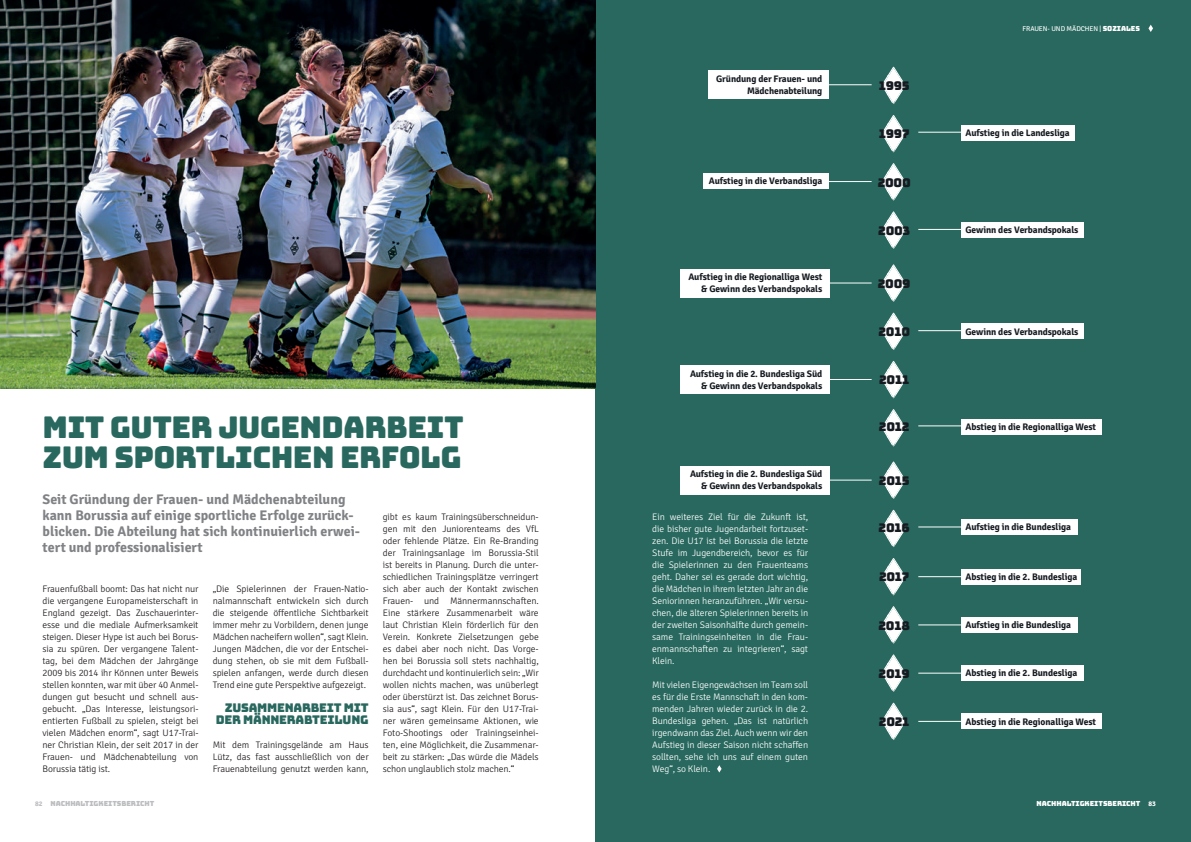
<style>
.page{position:relative;width:1191px;height:842px;background:#fff}
.page>*{position:absolute;margin:0;border:0;box-sizing:border-box;transform-origin:0 0}
.t1{font:30px/30px "Bungee";letter-spacing:-.02em;color:#28685e}
.t2{font:700 14px/16px "Signika Negative";color:#808285}
.t3{font:12px "Bungee";letter-spacing:-.02em;color:#161b21}
.t4{font:12px/12px "Bungee";letter-spacing:-.02em;color:#28685e;text-align:right}
.t5{font:300 9.5px/12px "Signika Negative";letter-spacing:-.01em;color:#231f20;text-align:justify}
.t6{font:300 9.5px/12px "Signika Negative";letter-spacing:-.01em;color:#fff;text-align:justify}
.t7{font:700 9.5px/12px "Signika Negative";letter-spacing:-.01em;color:#161b21;text-align:right}
.t8{font:7px "Signika Negative";letter-spacing:-.01em;color:#fff}
.t9{font:7px "Bungee";letter-spacing:-.01em;color:#bcbdc0}
.t10{font:7px "Bungee";letter-spacing:-.01em;color:#fff}
.s1{font-family:"Bungee"}
.s2{font-family:"Signika";font-weight:700}
</style>
<div class="page">
<div style="left:595px;top:0;width:596px;height:842px;background:#28685e"></div>
<svg style="left:1148px;top:25px;width:5px;height:7px"></svg>
<img style="left:0;top:0;width:595px;height:388px">
<hr style="left:825px;top:84px;width:46px;height:1px;background:#fff">
<hr style="left:825px;top:282px;width:46px;height:1px;background:#fff">
<hr style="left:825px;top:379px;width:46px;height:1px;background:#fff">
<hr style="left:825px;top:480px;width:46px;height:1px;background:#fff">
<hr style="left:918px;top:526px;width:46px;height:1px;background:#fff">
<hr style="left:918px;top:576px;width:46px;height:1px;background:#fff">
<hr style="left:918px;top:673px;width:46px;height:1px;background:#fff">
<hr style="left:918px;top:721px;width:46px;height:1px;background:#fff">
<hr style="left:918px;top:624px;width:46px;height:1px;background:#fff">
<hr style="left:918px;top:132px;width:46px;height:1px;background:#fff">
<hr style="left:825px;top:181px;width:46px;height:1px;background:#fff">
<hr style="left:918px;top:229px;width:46px;height:1px;background:#fff">
<hr style="left:918px;top:330px;width:46px;height:1px;background:#fff">
<hr style="left:918px;top:425px;width:46px;height:1px;background:#fff">
<svg style="left:881px;top:67px;width:24px;height:37px"></svg>
<svg style="left:881px;top:264px;width:24px;height:38px"></svg>
<svg style="left:881px;top:461px;width:24px;height:38px"></svg>
<svg style="left:882px;top:163px;width:23px;height:38px"></svg>
<svg style="left:881px;top:361px;width:24px;height:37px"></svg>
<svg style="left:882px;top:558px;width:23px;height:37px"></svg>
<svg style="left:881px;top:703px;width:24px;height:37px"></svg>
<svg style="left:881px;top:115px;width:24px;height:37px"></svg>
<svg style="left:881px;top:313px;width:24px;height:37px"></svg>
<svg style="left:881px;top:510px;width:24px;height:37px"></svg>
<svg style="left:881px;top:654px;width:24px;height:38px"></svg>
<svg style="left:881px;top:211px;width:24px;height:38px"></svg>
<svg style="left:882px;top:409px;width:23px;height:38px"></svg>
<svg style="left:881px;top:606px;width:24px;height:38px"></svg>
<div style="left:709px;top:71px;width:120px;height:28px;background:#fff"></div>
<div style="left:680px;top:269px;width:149px;height:28px;background:#fff"></div>
<div style="left:680px;top:366px;width:149px;height:28px;background:#fff"></div>
<div style="left:680px;top:466px;width:149px;height:28px;background:#fff"></div>
<div style="left:961px;top:125px;width:113px;height:16px;background:#fff"></div>
<div style="left:703px;top:173px;width:126px;height:16px;background:#fff"></div>
<div style="left:961px;top:222px;width:122px;height:16px;background:#fff"></div>
<div style="left:961px;top:324px;width:122px;height:15px;background:#fff"></div>
<div style="left:961px;top:419px;width:140px;height:15px;background:#fff"></div>
<div style="left:961px;top:519px;width:116px;height:16px;background:#fff"></div>
<div style="left:961px;top:569px;width:119px;height:15px;background:#fff"></div>
<div style="left:961px;top:665px;width:122px;height:16px;background:#fff"></div>
<div style="left:961px;top:714px;width:140px;height:15px;background:#fff"></div>
<div style="left:961px;top:617px;width:116px;height:16px;background:#fff"></div>
<svg style="left:717px;top:765px;width:4px;height:7px"></svg>
<p class="t7" style="left:716px;top:73px;width:108px">Gründung der Frauen- und<br>Mädchenabteilung</p>
<p class="t7" style="left:709px;top:175px;width:115px">Aufstieg in die Verbandsliga</p>
<p class="t7" style="left:688px;top:271px;width:135px">Aufstieg in die Regionalliga West &amp; Gewinn des Verbandspokals</p>
<h1 class="t1" style="left:43px;top:413px;width:423px">MIT GUTER JUGENDARBEIT<br>ZUM SPORTLICHEN ERFOLG</h1>
<p class="t7" style="left:690px;top:367px;width:134px">Aufstieg in die 2. Bundesliga Süd &amp; Gewinn des Verbandspokals</p>
<p class="t7" style="left:690px;top:468px;width:134px">Aufstieg in die 2. Bundesliga Süd &amp; Gewinn des Verbandspokals</p>
<h2 class="t2" style="left:43px;top:491px;width:319px">Seit Gründung der Frauen- und Mädchenabteilung kann Borussia auf einige sportliche Erfolge zurück&shy;blicken. Die Abteilung hat sich kontinuierlich erwei&shy;tert und professionalisiert</h2>
<p class="t5" style="left:43px;top:583px;width:157px">Frauenfußball boomt: Das hat nicht nur die vergangene Europameisterschaft in England gezeigt. Das Zuschauerinter&shy;esse und die mediale Aufmerksamkeit steigen. Dieser Hype ist auch bei Borus&shy;sia zu spüren. Der vergangene Talent&shy;tag, bei dem Mädchen der Jahrgänge 2009 bis 2014 ihr Können unter Beweis stellen konnten, war mit über 40 Anmel&shy;dungen gut besucht und schnell aus&shy;gebucht. „Das Interesse, leistungsori&shy;entierten Fußball zu spielen, steigt bei vielen Mädchen enorm“, sagt U17-Trai&shy;ner Christian Klein, der seit 2017 in der Frauen- und Mädchenabteilung von Borussia tätig ist.</p>
<p class="t5" style="left:213px;top:583px;width:157px">„Die Spielerinnen der Frauen-Natio&shy;nalmannschaft entwickeln sich durch die steigende öffentliche Sichtbarkeit immer mehr zu Vorbildern, denen junge Mädchen nacheifern wollen“, sagt Klein.<br>Jungen Mädchen, die vor der Entschei&shy;dung stehen, ob sie mit dem Fußball&shy;spielen anfangen, werde durch diesen Trend eine gute Perspektive aufgezeigt.</p>
<p class="t4" style="left:216px;top:702px;width:154px">ZUSAMMENARBEIT MIT<br>DER MÄNNERABTEILUNG</p>
<p class="t5" style="left:213px;top:739px;width:157px">Mit dem Trainingsgelände am Haus Lütz, das fast ausschließlich von der Frauenabteilung genutzt werden kann,</p>
<p class="t5" style="left:383px;top:511px;width:157px">gibt es kaum Trainingsüberschneidun&shy;gen mit den Juniorenteams des VfL oder fehlende Plätze. Ein Re-Branding der Trainingsanlage im Borussia-Stil ist bereits in Planung. Durch die unter&shy;schiedlichen Trainingsplätze verringert sich aber auch der Kontakt zwischen Frauen- und Männermannschaften.<br>Eine stärkere Zusammenarbeit wäre laut Christian Klein förderlich für den Verein. Konkrete Zielsetzungen gebe es dabei aber noch nicht. Das Vorge&shy;hen bei Borussia soll stets nachhaltig, durchdacht und kontinuierlich sein: „Wir wollen nichts machen, was unüberlegt oder überstürzt ist. Das zeichnet Borus&shy;sia aus“, sagt Klein. Für den U17-Trai&shy;ner wären gemeinsame Aktionen, wie Foto-Shootings oder Trainingseinhei&shy;ten, eine Möglichkeit, die Zusammenar&shy;beit zu stärken: „Das würde die Mädels schon unglaublich stolz machen.“</p>
<p class="t6" style="left:652px;top:511px;width:157px">Ein weiteres Ziel für die Zukunft ist, die bisher gute Jugendarbeit fortzuset&shy;zen. Die U17 ist bei Borussia die letzte Stufe im Jugendbereich, bevor es für die Spielerinnen zu den Frauenteams geht. Daher sei es gerade dort wichtig, die Mädchen in ihrem letzten Jahr an die Seniorinnen heranzuführen. „Wir versu&shy;chen, die älteren Spielerinnen bereits in der zweiten Saisonhälfte durch gemein&shy;same Trainingseinheiten in die Frau&shy;enmannschaften zu integrieren“, sagt Klein.</p>
<p class="t6" style="left:652px;top:679px;width:157px">Mit vielen Eigengewächsen im Team soll es für die Erste Mannschaft in den kom&shy;menden Jahren wieder zurück in die 2.<br>Bundesliga gehen. „Das ist natürlich irgendwann das Ziel. Auch wenn wir den Aufstieg in dieser Saison nicht schaffen sollten, sehe ich uns auf einem guten Weg“, so Klein.</p>
<p class="t3" style="left:878px;top:79px;width:32px">1995</p>
<p class="t3" style="left:879px;top:127px;width:32px">1997</p>
<p class="t3" style="left:877px;top:175px;width:35px">2000</p>
<p class="t3" style="left:878px;top:224px;width:33px">2003</p>
<p class="t3" style="left:878px;top:277px;width:34px">2009</p>
<p class="t3" style="left:878px;top:325px;width:33px">2010</p>
<p class="t3" style="left:879px;top:373px;width:32px">2011</p>
<p class="t3" style="left:879px;top:420px;width:32px">2012</p>
<p class="t3" style="left:879px;top:474px;width:32px">2015</p>
<p class="t3" style="left:878px;top:521px;width:33px">2016</p>
<p class="t3" style="left:879px;top:570px;width:32px">2017</p>
<p class="t3" style="left:878px;top:618px;width:33px">2018</p>
<p class="t3" style="left:878px;top:667px;width:33px">2019</p>
<p class="t3" style="left:879px;top:714px;width:32px">2021</p>
<p class="t8" style="left:1022px;top:25px;width:119px">FRAUEN- UND MÄDCHEN | <span class="s1">SOZIALES</span></p>
<p class="t7" style="left:965px;top:127px;width:106px">Aufstieg in die Landesliga</p>
<p class="t7" style="left:965px;top:224px;width:114px">Gewinn des Verbandspokals</p>
<p class="t7" style="left:965px;top:325px;width:114px">Gewinn des Verbandspokals</p>
<p class="t7" style="left:965px;top:421px;width:132px">Abstieg in die Regionalliga West</p>
<p class="t7" style="left:965px;top:521px;width:107px">Aufstieg in die Bundesliga</p>
<p class="t7" style="left:965px;top:571px;width:113px">Abstieg in die 2. Bundesliga</p>
<p class="t7" style="left:965px;top:619px;width:107px">Aufstieg in die Bundesliga</p>
<p class="t7" style="left:965px;top:667px;width:113px">Abstieg in die 2. Bundesliga</p>
<p class="t7" style="left:965px;top:715px;width:132px">Abstieg in die Regionalliga West</p>
<p class="t9" style="left:35px;top:799px;width:121px"><span class="s2">82</span> NACHHALTIGKEITSBERICHT</p>
<p class="t10" style="left:1036px;top:799px;width:121px">NACHHALTIGKEITSBERICHT <span class="s2">83</span></p>
</div>
